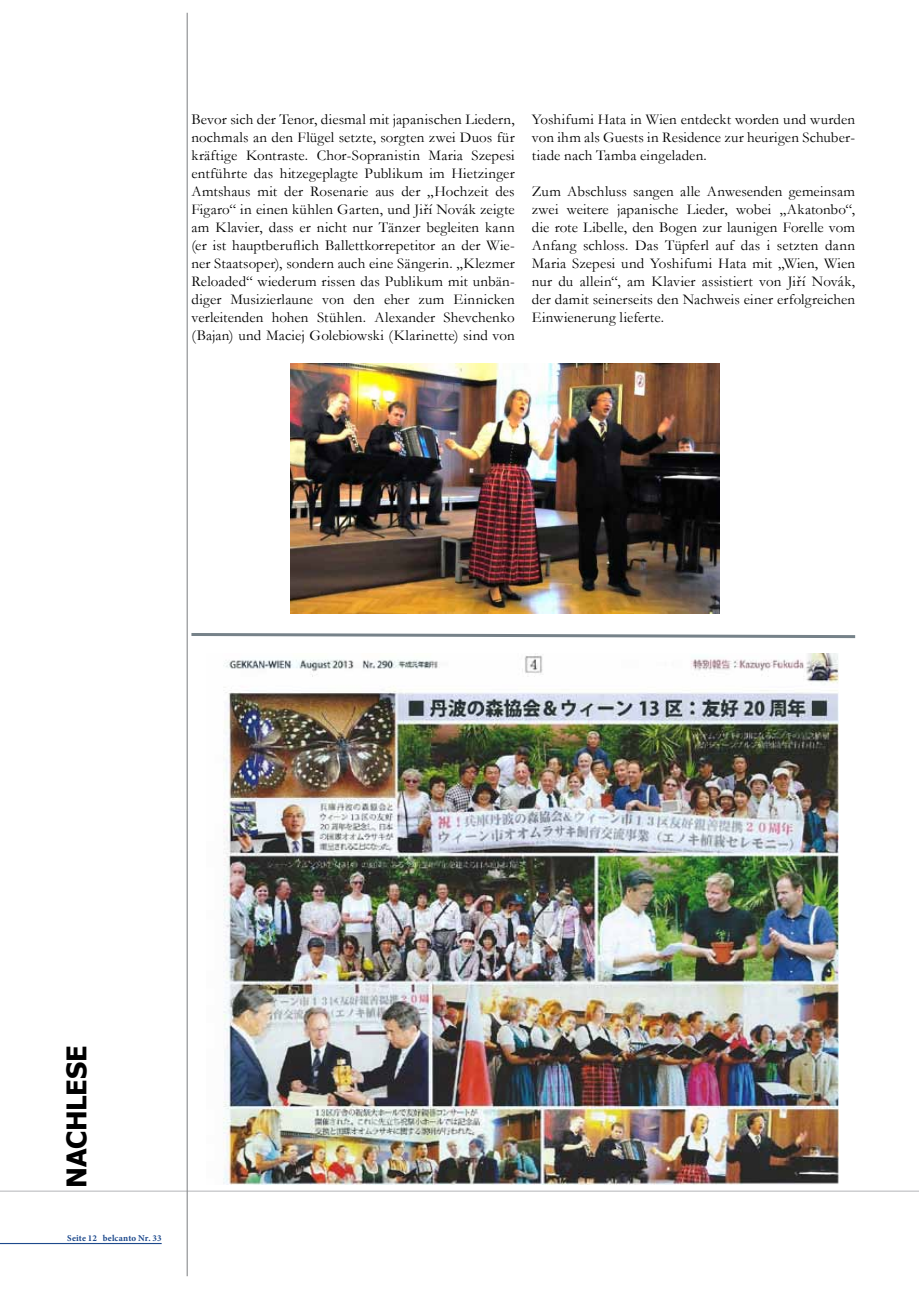
<style>
.page{position:relative;width:919px;height:1289px;background:#fff}
.page>*{position:absolute;margin:0;border:0;box-sizing:border-box;transform-origin:0 0}
.t1{font:700 27px "Tahoma";letter-spacing:-.005em;color:#000}
.t2{font:15px/18px "Garamond";letter-spacing:.01em;color:#000;text-align:justify}
.t3{font:700 9px "Minion Pro";letter-spacing:.01em;color:#1d498c}
</style>
<div class="page">
<hr style="left:0;top:1242px;width:162px;height:1px;background:#1d498c">
<hr style="left:0;top:1190px;width:918px;height:1px;background:#bbbdc0">
<hr style="left:187px;top:13px;width:1px;height:1263px;background:#8a8c8e">
<img style="left:290px;top:364px;width:429px;height:249px">
<svg style="left:191px;top:633px;width:665px;height:6px"></svg>
<img style="left:223px;top:653px;width:615px;height:531px">
<p class="t2" style="left:191px;top:110px;width:325px">Bevor sich der Tenor, diesmal mit japanischen Liedern, nochmals an den Flügel setzte, sorgten zwei Duos für kräftige Kontraste. Chor-Sopranistin Maria Szepesi entführte das hitzegeplagte Publikum im Hietzinger Amtshaus mit der Rosenarie aus der „Hochzeit des Figaro“ in einen kühlen Garten, und Jiří Novák zeigte am Klavier, dass er nicht nur Tänzer begleiten kann (er ist hauptberuflich Ballettkorrepetitor an der Wie&shy;ner Staatsoper), sondern auch eine Sängerin. „Klezmer Reloaded“ wiederum rissen das Publikum mit unbän&shy;diger Musizierlaune von den eher zum Einnicken verleitenden hohen Stühlen. Alexander Shevchenko (Bajan) und Maciej Golebiowski (Klarinette) sind von</p>
<p class="t2" style="left:531px;top:110px;width:325px">Yoshifumi Hata in Wien entdeckt worden und wurden von ihm als Guests in Residence zur heurigen Schuber&shy;tiade nach Tamba eingeladen.</p>
<p class="t2" style="left:531px;top:182px;width:325px">Zum Abschluss sangen alle Anwesenden gemeinsam zwei weitere japanische Lieder, wobei „Akatonbo“, die rote Libelle, den Bogen zur launigen Forelle vom Anfang schloss. Das Tüpferl auf das i setzten dann Maria Szepesi und Yoshifumi Hata mit „Wien, Wien nur du allein“, am Klavier assistiert von Jiří Novák, der damit seinerseits den Nachweis einer erfolgreichen Einwienerung lieferte.</p>
<h1 class="t1" style="left:58px;top:1187px;width:144px;rotate:-90deg">NACHLESE</h1>
<p class="t3" style="left:67px;top:1231px;width:96px">Seite 12 belcanto Nr. 33</p>
</div>
